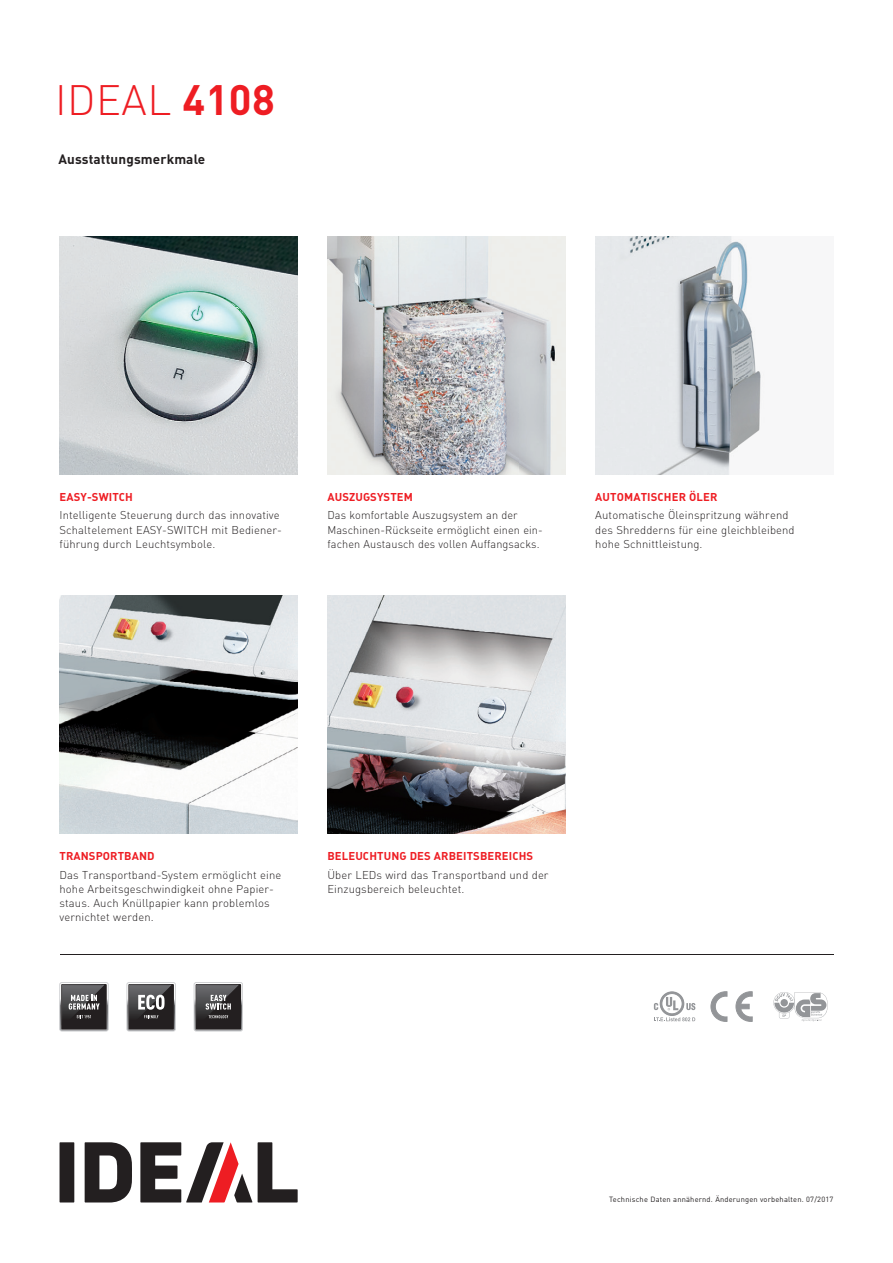
<style>
.page{position:relative;width:893px;height:1263px;background:#fff}
.page>*{position:absolute;margin:0;border:0;box-sizing:border-box;transform-origin:0 0}
.t1{font:300 42px "DIN";letter-spacing:.01em;color:#ee1d23}
.t2{font:700 13.5px "DIN";letter-spacing:.01em;color:#231f20}
.t3{font:300 11.25px/14.2px "DIN";letter-spacing:.01em;color:#231f20}
.t4{font:700 11.25px "DIN";letter-spacing:.01em;color:#ee1d23}
.t5{font:7.5px "DIN";letter-spacing:.025em;color:#231f20}
.s1{font-weight:700}
</style>
<div class="page">
<div style="left:60px;top:1142px;width:14px;height:60px;background:#231f20"></div>
<svg style="left:258px;top:1142px;width:40px;height:60px"></svg>
<svg style="left:85px;top:1142px;width:47px;height:60px"></svg>
<svg style="left:140px;top:1142px;width:112px;height:60px"></svg>
<img style="left:60px;top:236px;width:238px;height:238px">
<img style="left:60px;top:595px;width:238px;height:238px">
<img style="left:327px;top:595px;width:239px;height:238px">
<img style="left:327px;top:236px;width:239px;height:238px">
<img style="left:595px;top:236px;width:169px;height:238px">
<hr style="left:60px;top:955px;width:773px;height:1px;background:#231f20">
<svg style="left:127px;top:982px;width:48px;height:49px"></svg>
<svg style="left:711px;top:992px;width:16px;height:29px"></svg>
<svg style="left:736px;top:992px;width:16px;height:29px"></svg>
<svg style="left:773px;top:992px;width:54px;height:29px"></svg>
<div style="left:660px;top:991px;width:24px;height:25px;border:1px solid #939598;border-radius:50%"></div>
<svg style="left:654px;top:992px;width:41px;height:29px"></svg>
<svg style="left:194px;top:982px;width:49px;height:49px"></svg>
<svg style="left:60px;top:982px;width:48px;height:49px"></svg>
<h1 class="t1" style="left:55px;top:74px;width:221px">IDEAL <span class="s1">4108</span></h1>
<p class="t2" style="left:58px;top:151px;width:148px">Ausstattungsmerkmale</p>
<p class="t4" style="left:60px;top:489px;width:75px">EASY-SWITCH</p>
<p class="t3" style="left:60px;top:508px;width:224px">Intelligente Steuerung durch das innovative<br>Schaltelement EASY-SWITCH mit Bediener&shy;führung durch Leuchtsymbole.</p>
<p class="t4" style="left:327px;top:489px;width:87px">AUSZUGSYSTEM</p>
<p class="t3" style="left:327px;top:508px;width:217px">Das komfortable Auszugsystem an der<br>Maschinen-Rückseite ermöglicht einen ein&shy;fachen Austausch des vollen Auffangsacks.</p>
<p class="t4" style="left:595px;top:489px;width:124px">AUTOMATISCHER ÖLER</p>
<p class="t3" style="left:595px;top:508px;width:201px">Automatische Öleinspritzung während des Shredderns für eine gleichbleibend hohe Schnittleistung.</p>
<p class="t4" style="left:60px;top:848px;width:97px">TRANSPORTBAND</p>
<p class="t3" style="left:60px;top:867px;width:223px">Das Transportband-System ermöglicht eine hohe Arbeitsgeschwindigkeit ohne Papier&shy;staus. Auch Knüllpapier kann problemlos vernichtet werden.</p>
<p class="t4" style="left:327px;top:848px;width:207px">BELEUCHTUNG DES ARBEITSBEREICHS</p>
<p class="t3" style="left:327px;top:867px;width:223px">Über LEDs wird das Transportband und der<br>Einzugsbereich beleuchtet.</p>
<p class="t5" style="left:609px;top:1195px;width:226px">Technische Daten annähernd. Änderungen vorbehalten. 07/2017</p>
</div>
